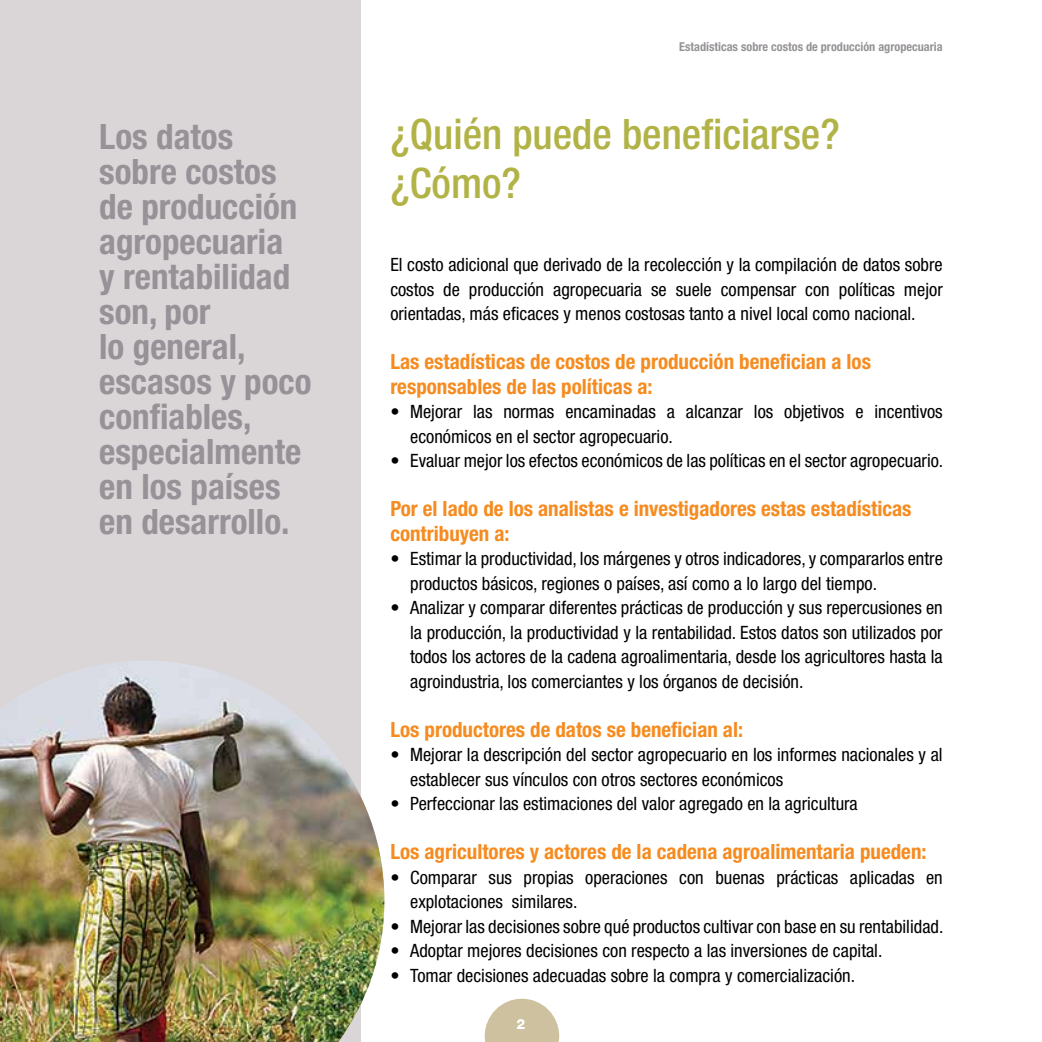
<style>
.page{position:relative;width:1042px;height:1042px;background:#fff}
.page>*{position:absolute;margin:0;border:0;box-sizing:border-box;transform-origin:0 0}
.t1{font:500 condensed 42px/49px "Helvetica Neue LT Std";color:#b2b347}
.t2{font:700 condensed 35px/35px "Helvetica Neue LT Std";color:#969297}
.t3{font:700 condensed 21px/24.5px "Helvetica Neue LT Std";color:#f68b1f}
.t4{font:condensed 18.38px/24.5px "Helvetica Neue LT Std";color:#000}
.t5{font:800 14px "Helvetica Neue LT Std";color:#fff}
.t6{font:700 condensed 12.25px "Helvetica Neue LT Std";color:#969297}
</style>
<div class="page">
<div style="left:0;top:0;width:360px;height:1042px;background:#dad6d8"></div>
<svg style="left:485px;top:998px;width:74px;height:44px"></svg>
<img style="left:0;top:660px;width:384px;height:382px">
<h2 class="t2" style="left:99px;top:118px;width:214px">Los datos sobre costos de producción agropecuaria<br>y rentabilidad son, por<br>lo general, escasos y poco confiables, especialmente en los países en desarrollo.</h2>
<p class="t6" style="left:679px;top:39px;width:265px">Estadísticas sobre costos de producción agropecuaria</p>
<h1 class="t1" style="left:390px;top:109px;width:451px">¿Quién puede beneficiarse? ¿Cómo?</h1>
<p class="t4" style="left:390px;top:252px;width:554px;text-align:justify">El costo adicional que derivado de la recolección y la compilación de datos sobre costos de producción agropecuaria se suele compensar con políticas mejor orientadas, más eficaces y menos costosas tanto a nivel local como nacional.</p>
<p class="t3" style="left:390px;top:349px;width:482px">Las estadísticas de costos de producción benefician a los responsables de las políticas a:</p>
<p class="t4" style="left:410px;top:399px;width:534px;text-indent:-20px">• Mejorar las normas encaminadas a alcanzar los objetivos e incentivos económicos en el sector agropecuario.</p>
<p class="t4" style="left:390px;top:448px;width:554px">• Evaluar mejor los efectos económicos de las políticas en el sector agropecuario.</p>
<p class="t3" style="left:390px;top:496px;width:523px">Por el lado de los analistas e investigadores estas estadísticas contribuyen a:</p>
<p class="t4" style="left:410px;top:546px;width:534px;text-indent:-20px">• Estimar la productividad, los márgenes y otros indicadores, y compararlos entre productos básicos, regiones o países, así como a lo largo del tiempo.</p>
<p class="t4" style="left:410px;top:595px;width:534px;text-align:justify;text-indent:-20px">• Analizar y comparar diferentes prácticas de producción y sus repercusiones en la producción, la productividad y la rentabilidad. Estos datos son utilizados por todos los actores de la cadena agroalimentaria, desde los agricultores hasta la agroindustria, los comerciantes y los órganos de decisión.</p>
<p class="t3" style="left:390px;top:717px;width:354px">Los productores de datos se benefician al:</p>
<p class="t4" style="left:410px;top:742px;width:534px;text-indent:-20px">• Mejorar la descripción del sector agropecuario en los informes nacionales y al establecer sus vínculos con otros sectores económicos</p>
<p class="t4" style="left:390px;top:791px;width:469px">• Perfeccionar las estimaciones del valor agregado en la agricultura</p>
<p class="t3" style="left:390px;top:839px;width:538px">Los agricultores y actores de la cadena agroalimentaria pueden:</p>
<p class="t4" style="left:410px;top:865px;width:534px;text-indent:-20px">• Comparar sus propias operaciones con buenas prácticas aplicadas en explotaciones similares.</p>
<p class="t4" style="left:390px;top:914px;width:554px">• Mejorar las decisiones sobre qué productos cultivar con base en su rentabilidad.</p>
<p class="t4" style="left:390px;top:938px;width:493px">• Adoptar mejores decisiones con respecto a las inversiones de capital.</p>
<p class="t4" style="left:390px;top:963px;width:466px">• Tomar decisiones adecuadas sobre la compra y comercialización.</p>
<p class="t5" style="left:516px;top:1015px;width:10px">2</p>
</div>
